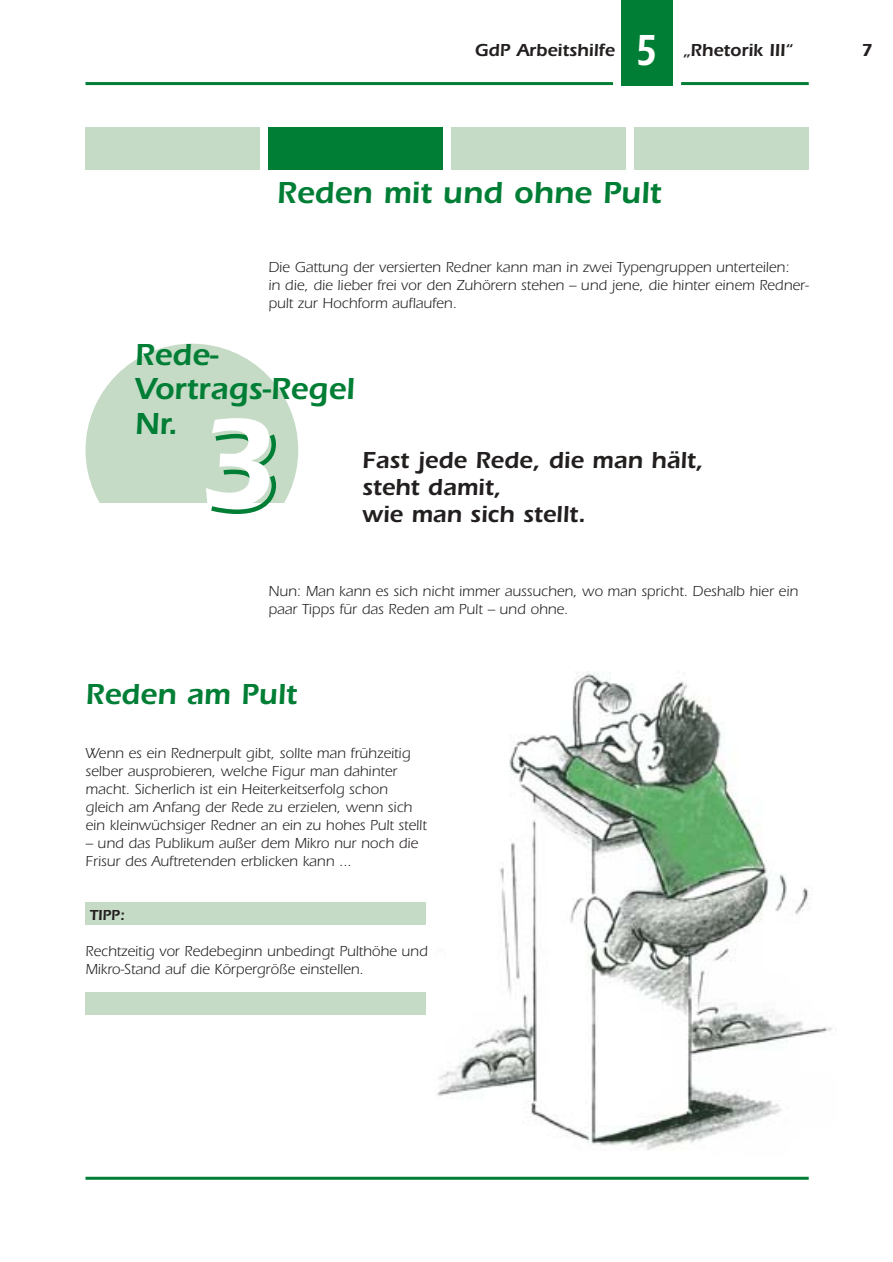
<style>
.page{position:relative;width:893px;height:1262px;background:#fff}
.page>*{position:absolute;margin:0;border:0;box-sizing:border-box;transform-origin:0 0}
.t1{font:600 127.5px "Itc Eras";color:#fff}
.t2{font:600 45px "Itc Eras";color:#fff;scale:.75 1}
.t3{font:600 31.5px/34.5px "Itc Eras";color:#007e35}
.t4{font:600 30px "Itc Eras";color:#007e35}
.t5{font:600 24px/27px "Itc Eras";color:#231f1f}
.t6{font:600 18px "Itc Eras";color:#231f1f}
.t7{font:15px/18px "Itc Eras";color:#231f1f}
.t8{font:600 15px "Itc Eras";color:#231f1f}
</style>
<div class="page">
<div style="left:85px;top:902px;width:341px;height:22px;background:#c5dbc6"></div>
<img style="left:437px;top:671px;width:395px;height:480px">
<div style="left:621px;top:0;width:51px;height:85px;background:#007e35"></div>
<hr style="left:85px;top:82px;width:528px;height:3px;background:#007e35">
<hr style="left:681px;top:82px;width:127px;height:3px;background:#007e35">
<hr style="left:85px;top:1176px;width:723px;height:3px;background:#007e35">
<div style="left:85px;top:344px;width:213px;height:212px;background:#c5dbc6;border-radius:50%"></div>
<div style="left:85px;top:503px;width:213px;height:63px;background:#fff"></div>
<svg style="left:211px;top:433px;width:66px;height:81px"></svg>
<div style="left:85px;top:128px;width:175px;height:42px;background:#c5dbc6"></div>
<div style="left:268px;top:128px;width:175px;height:42px;background:#007e35"></div>
<div style="left:451px;top:128px;width:174px;height:42px;background:#c5dbc6"></div>
<div style="left:634px;top:128px;width:174px;height:42px;background:#c5dbc6"></div>
<div style="left:85px;top:992px;width:341px;height:22px;background:#c5dbc6"></div>
<p class="t6" style="left:475px;top:44px;width:142px">GdP Arbeitshilfe</p>
<h2 class="t2" style="left:635px;top:35px;width:30px">5</h2>
<p class="t6" style="left:683px;top:44px;width:110px">„Rhetorik III“</p>
<p class="t6" style="left:861px;top:44px;width:13px">7</p>
<h3 class="t3" style="left:277px;top:179px;width:386px">Reden mit und ohne Pult</h3>
<p class="t7" style="left:268px;top:259px;width:542px">Die Gattung der versierten Redner kann man in zwei Typengruppen unterteilen:<br>in die, die lieber frei vor den Zuhörern stehen – und jene, die hinter einem Redner&shy;pult zur Hochform auflaufen.</p>
<h3 class="t3" style="left:135px;top:340px;width:221px">Rede-<br>Vortrags-Regel<br>Nr.</h3>
<h1 class="t1" style="left:197px;top:419px;width:82px">3</h1>
<h3 class="t5" style="left:362px;top:449px;width:343px">Fast jede Rede, die man hält, steht damit,<br>wie man sich stellt.</h3>
<p class="t7" style="left:268px;top:583px;width:531px">Nun: Man kann es sich nicht immer aussuchen, wo man spricht. Deshalb hier ein paar Tipps für das Reden am Pult – und ohne.</p>
<h3 class="t4" style="left:85px;top:684px;width:213px">Reden am Pult</h3>
<p class="t7" style="left:85px;top:745px;width:343px">Wenn es ein Rednerpult gibt, sollte man frühzeitig selber ausprobieren, welche Figur man dahinter macht. Sicherlich ist ein Heiterkeitserfolg schon gleich am Anfang der Rede zu erzielen, wenn sich ein kleinwüchsiger Redner an ein zu hohes Pult stellt</p>
<p class="t7" style="left:85px;top:835px;width:334px">– und das Publikum außer dem Mikro nur noch die<br>Frisur des Auftretenden erblicken kann ...</p>
<p class="t8" style="left:90px;top:910px;width:37px">TIPP:</p>
<p class="t7" style="left:85px;top:943px;width:344px">Rechtzeitig vor Redebeginn unbedingt Pulthöhe und<br>Mikro-Stand auf die Körpergröße einstellen.</p>
</div>
